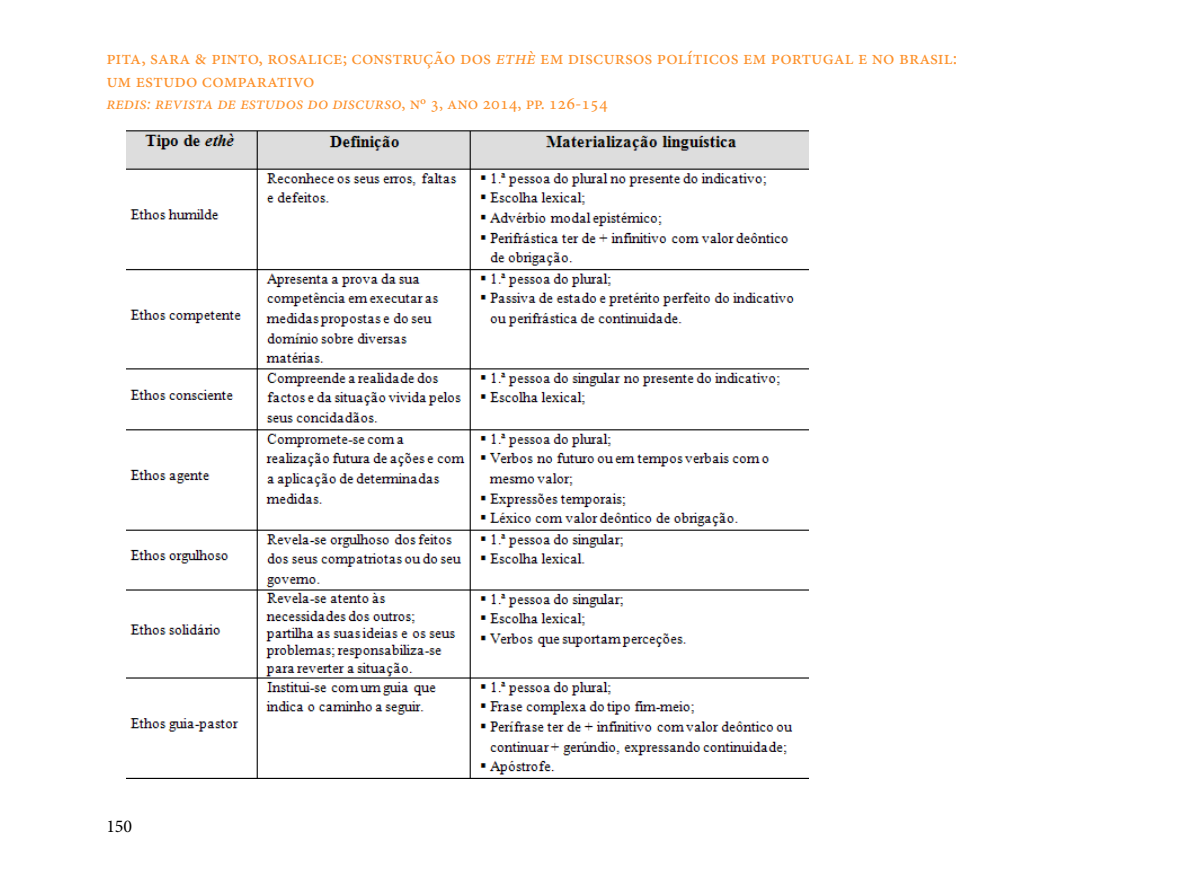
<style>
.page{position:relative;width:1191px;height:885px;background:#fff}
.page>*{position:absolute;margin:0;border:0;box-sizing:border-box;transform-origin:0 0}
.t1{font:19.5px/22.5px "Minion Pro";color:#fd912b}
.t2{font:italic 18px "Minion Pro";color:#fd912b}
.t3{font:18px "Minion Pro";color:#000}
.s1{font-style:italic}
.s2{font-style:normal}
</style>
<div class="page">
<img style="left:127px;top:130px;width:681px;height:648px">
<p class="t1" style="left:106px;top:47px;width:852px">pita, sara &amp; pinto, rosalice; construção dos <span class="s1">ethè</span> em discursos políticos em portugal e no brasil: um estudo comparativo</p>
<p class="t2" style="left:106px;top:91px;width:503px">redis: revista de estudos do discurso<span class="s2">, nº 3, ano 2014, pp. 126-154</span></p>
<p class="t3" style="left:106px;top:814px;width:27px">150</p>
</div>
